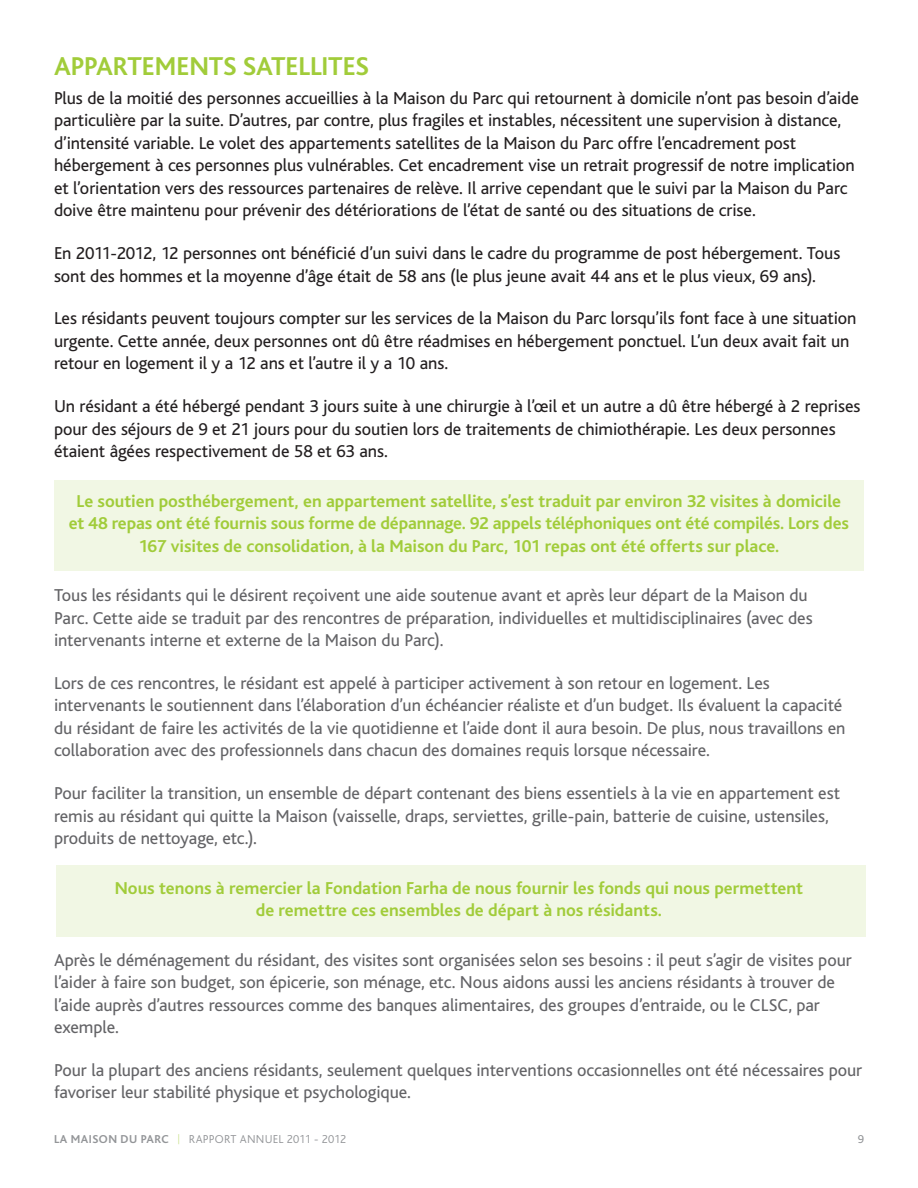
<style>
.page{position:relative;width:918px;height:1188px;background:#fff}
.page>*{position:absolute;margin:0;border:0;box-sizing:border-box;transform-origin:0 0}
.t1{font:700 27px "Bliss";color:#a1cc3a}
.t2{font:18px/22.5px "Bliss";letter-spacing:-.005em;color:#636366}
.t3{font:18px/22.5px "Bliss";color:#231f20}
.t4{font:700 18px/22.5px "Bliss";letter-spacing:-.01em;color:#a1cc3a;text-align:center}
.t5{font:300 12px "Bliss";letter-spacing:.02em;color:#939598}
.t6{font:12px "Bliss";color:#939598}
.s1{font-weight:700}
.s2{font-family:"Avant Garde";font-weight:200;color:#a1cc3a}
</style>
<div class="page">
<div style="left:54px;top:480px;width:810px;height:90px;background:#f1f7e4"></div>
<div style="left:56px;top:865px;width:810px;height:71px;background:#f1f7e4"></div>
<p class="t1" style="left:54px;top:52px;width:316px">Appartements satellites</p>
<p class="t3" style="left:54px;top:87px;width:807px">Plus de la moitié des personnes accueillies à la Maison du Parc qui retournent à domicile n’ont pas besoin d’aide particulière par la suite. D’autres, par contre, plus fragiles et instables, nécessitent une supervision à distance, d’intensité variable. Le volet des appartements satellites de la Maison du Parc offre l’encadrement post hébergement à ces personnes plus vulnérables. Cet encadrement vise un retrait progressif de notre implication et l’orientation vers des ressources partenaires de relève. I l arrive cependant que le suivi par la Maison du Parc doive être maintenu pour prévenir des détériorations de l’état de santé ou des situations de crise.</p>
<p class="t3" style="left:54px;top:242px;width:788px">En 2011-2012, 12 personnes ont bénéficié d’un suivi dans le cadre du programme de post hébergement. Tous sont des hommes et la moyenne d’âge était de 58 ans (le plus jeune avait 44 ans et le plus vieux, 69 ans).</p>
<p class="t3" style="left:54px;top:308px;width:804px">Les résidants peuvent toujours compter sur les services de la Maison du Parc lorsqu’ils font face à une situation urgente. Cette année, deux personnes ont dû être réadmises en hébergement ponctuel. L’un deux avait fait un retour en logement il y a 12 ans et l’autre il y a 10 ans.</p>
<p class="t3" style="left:54px;top:395px;width:808px">U n résidant a été hébergé pendant 3 jours suite à une chirurgie à l’œil et un autre a dû être hébergé à 2 reprises pour des séjours de 9 et 21 jours pour du soutien lors de traitements de chimiothérapie. Les deux personnes étaient âgées respectivement de 58 et 63 ans.</p>
<p class="t4" style="left:69px;top:490px;width:782px">Le soutien posthébergement, en appartement satellite, s’est traduit par environ 32 visites à domicile et 48 repas ont été fournis sous forme de dépannage. 92 appels téléphoniques ont été compilés. Lors des<br>167 visites de consolidation, à la Maison du Parc, 101 repas ont été offerts sur place.</p>
<p class="t2" style="left:54px;top:584px;width:760px">Tous les résidants qui le désirent reçoivent une aide soutenue avant et après leur départ de la Maison du<br>Parc. Cette aide se traduit par des rencontres de préparation, individuelles et multidisciplinaires (avec des intervenants interne et externe de la Maison du Parc).</p>
<p class="t2" style="left:54px;top:672px;width:793px">Lors de ces rencontres, le résidant est appelé à participer activement à son retour en logement. Les intervenants le soutiennent dans l’élaboration d’un échéancier réaliste et d’un budget. I ls évaluent la capacité du résidant de faire les activités de la vie quotidienne et l’aide dont il aura besoin. De plus, nous travaillons en collaboration avec des professionnels dans chacun des domaines requis lorsque nécessaire.</p>
<p class="t2" style="left:54px;top:782px;width:788px">Pour faciliter la transition, un ensemble de départ contenant des biens essentiels à la vie en appartement est remis au résidant qui quitte la Maison (vaisselle, draps, serviettes, grille-pain, batterie de cuisine, ustensiles, produits de nettoyage, etc.).</p>
<p class="t4" style="left:115px;top:877px;width:690px">Nous tenons à remercier la Fondation Farha de nous fournir les fonds qui nous permettent de remettre ces ensembles de départ à nos résidants.</p>
<p class="t2" style="left:54px;top:949px;width:799px">Après le déménagement du résidant, des visites sont organisées selon ses besoins : il peut s’agir de visites pour l’aider à faire son budget, son épicerie, son ménage, etc. N ous aidons aussi les anciens résidants à trouver de l’aide auprès d’autres ressources comme des banques alimentaires, des groupes d’entraide, ou le CLSC, par exemple.</p>
<p class="t2" style="left:54px;top:1059px;width:810px">Pour la plupart des anciens résidants, seulement quelques interventions occasionnelles ont été nécessaires pour favoriser leur stabilité physique et psychologique.</p>
<p class="t5" style="left:54px;top:1133px;width:294px"><span class="s1">La Maison du Parc</span> <span class="s2">|</span> RAPPORT ANNUEL 2011 - 2012</p>
<p class="t6" style="left:858px;top:1133px;width:8px">9</p>
</div>
